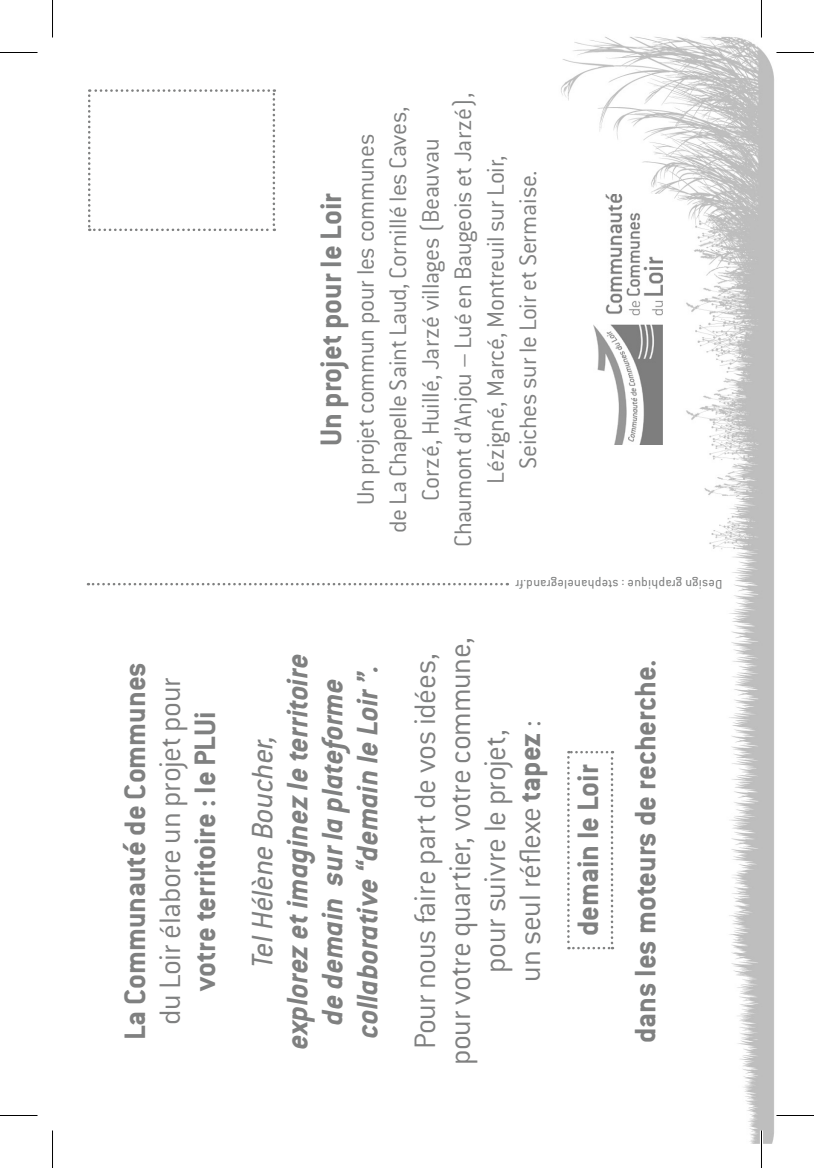
<style>
.page{position:relative;width:814px;height:1168px;background:#fff}
.page>*{position:absolute;margin:0;border:0;box-sizing:border-box;transform-origin:0 0}
.t1{font:300 32.5px "Conduit ITC Std";letter-spacing:-.01em;color:#7f8080}
.t2{font:700 32.5px "Conduit ITC Std";color:#7f8080}
.t3{font:italic 700 32.5px "Conduit ITC Std";color:#7f8080}
.t4{font:italic 32.5px "Conduit ITC Std";color:#7f8080}
.t5{font:300 26.25px "Conduit ITC Std";letter-spacing:-.01em;color:#7f8080}
.t6{font:13.75px "Conduit ITC Std";letter-spacing:.03em;color:#7f8080}
.s1{font-weight:700}
</style>
<div class="page">
<img style="left:561px;top:36px;width:213px;height:1108px">
<svg style="left:567px;top:751px;width:46px;height:198px"></svg>
<svg style="left:88px;top:89px;width:187px;height:142px"></svg>
<svg style="left:88px;top:583px;width:420px;height:2px"></svg>
<img style="left:593px;top:195px;width:69px;height:249px">
<hr style="left:760px;top:0;width:3px;height:38px;background:#fff">
<hr style="left:760px;top:1130px;width:3px;height:38px;background:#fff">
<hr style="left:0;top:52px;width:38px;height:1px;background:#000">
<hr style="left:776px;top:52px;width:38px;height:1px;background:#000">
<hr style="left:0;top:1115px;width:38px;height:1px;background:#000">
<hr style="left:776px;top:1115px;width:38px;height:1px;background:#000">
<hr style="left:52px;top:0;width:1px;height:38px;background:#000">
<hr style="left:52px;top:1130px;width:1px;height:38px;background:#000">
<hr style="left:761px;top:0;width:1px;height:38px;background:#000">
<hr style="left:761px;top:1130px;width:1px;height:38px;background:#000">
<p class="t2" style="left:115px;top:1040px;width:380px;rotate:-90deg">La Communauté de Communes</p>
<p class="t1" style="left:150px;top:1025px;width:350px;rotate:-90deg">du Loir élabore un projet pour</p>
<p class="t2" style="left:185px;top:991px;width:281px;rotate:-90deg">votre territoire : le PLUi</p>
<p class="t2" style="left:311px;top:446px;width:255px;rotate:-90deg">Un projet pour le Loir</p>
<p class="t5" style="left:349px;top:505px;width:373px;rotate:-90deg">Un projet commun pour les communes</p>
<p class="t5" style="left:447px;top:547px;width:456px;rotate:-90deg">Chaumont d’Anjou – Lué en Baugeois et Jarzé),</p>
<p class="t5" style="left:382px;top:533px;width:428px;rotate:-90deg">de La Chapelle Saint Laud, Cornillé les Caves,</p>
<p class="t5" style="left:414px;top:500px;width:363px;rotate:-90deg">Corzé, Huillé, Jarzé villages (Beauvau</p>
<p class="t5" style="left:479px;top:484px;width:329px;rotate:-90deg">Lézigné, Marcé, Montreuil sur Loir,</p>
<p class="t5" style="left:512px;top:469px;width:300px;rotate:-90deg">Seiches sur le Loir et Sermaise.</p>
<p class="t6" style="left:722px;top:593px;width:208px;rotate:-180deg">Design graphique : stephanelegrand.fr</p>
<p class="t4" style="left:243px;top:967px;width:234px;rotate:-90deg">Tel Hélène Boucher,</p>
<p class="t3" style="left:278px;top:1049px;width:397px;rotate:-90deg">explorez et imaginez le territoire</p>
<p class="t3" style="left:313px;top:1025px;width:348px;rotate:-90deg">de demain sur la plateforme</p>
<p class="t3" style="left:348px;top:1038px;width:375px;rotate:-90deg">collaborative “demain le Loir ”.</p>
<p class="t1" style="left:440px;top:1065px;width:429px;rotate:-90deg">pour votre quartier, votre commune,</p>
<p class="t1" style="left:405px;top:1049px;width:397px;rotate:-90deg">Pour nous faire part de vos idées,</p>
<p class="t1" style="left:475px;top:973px;width:245px;rotate:-90deg">pour suivre le projet,</p>
<p class="t1" style="left:510px;top:982px;width:263px;rotate:-90deg">un seul réflexe <span class="s1">tapez</span> :</p>
<p class="t2" style="left:568px;top:936px;width:173px;rotate:-90deg">demain le Loir</p>
<p class="t2" style="left:625px;top:1043px;width:385px;rotate:-90deg">dans les moteurs de recherche.</p>
</div>
